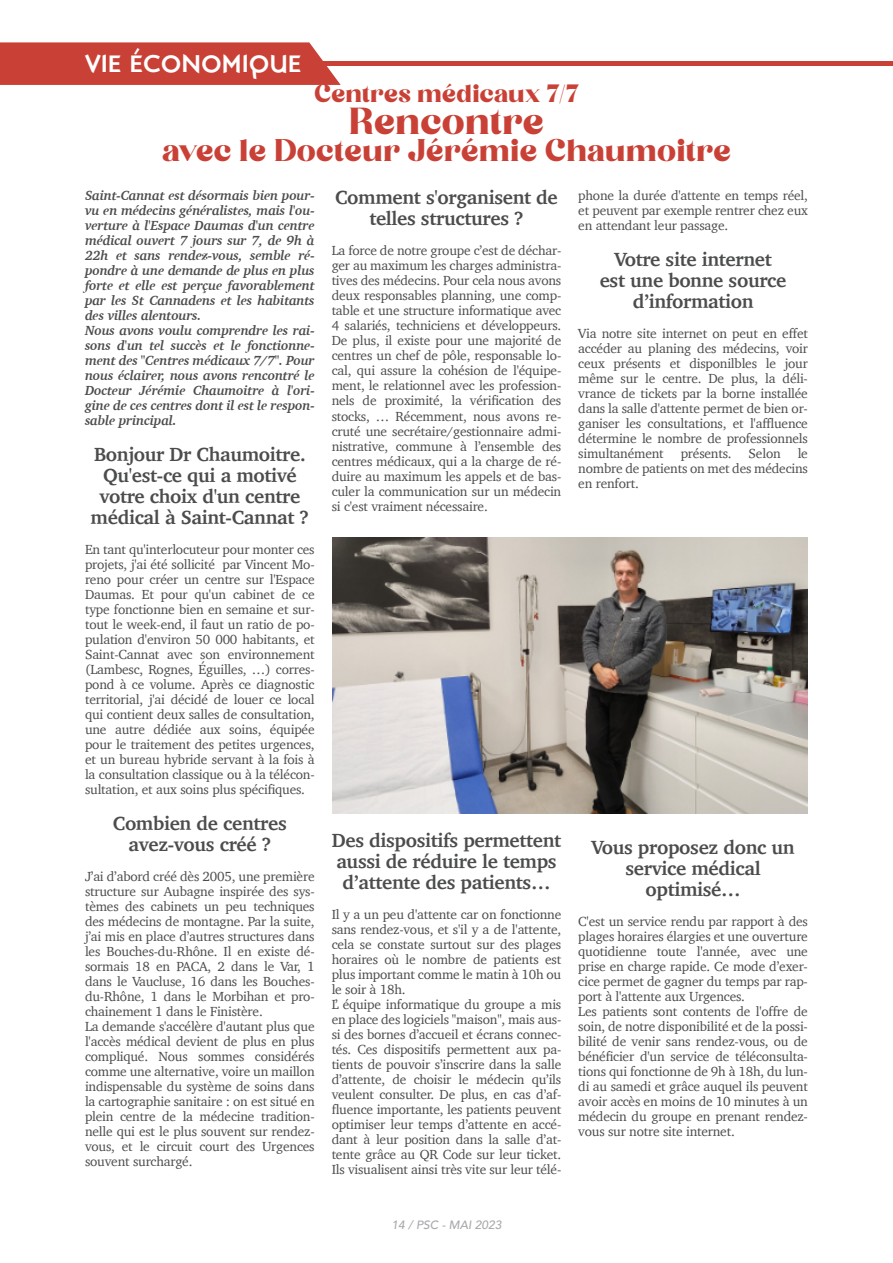
<style>
.page{position:relative;width:893px;height:1263px;background:#fff}
.page>*{position:absolute;margin:0;border:0;box-sizing:border-box;transform-origin:0 0}
.t1{font:36px "Begika";letter-spacing:-.015em;color:#c94136}
.t2{font:30px "Begika";letter-spacing:-.015em;color:#c94136}
.t3{font:24px "Begika";letter-spacing:-.015em;color:#c94136}
.t4{font:24px "London Two";color:#fff}
.t5{font:700 19.5px/21px "Charter";letter-spacing:-.015em;color:#4b4c4d;text-align:center}
.t6{font:13.5px/15px "Charter";letter-spacing:-.015em;color:#4b4c4d;text-align:justify}
.t7{font:italic 700 13.5px/15px "Charter";letter-spacing:-.015em;color:#4b4c4d}
.t8{font:italic 500 12px "Avenir";color:#a7a9ad}
</style>
<div class="page">
<img style="left:333px;top:538px;width:475px;height:275px">
<hr style="left:316px;top:62px;width:577px;height:4px;background:#c94136">
<svg style="left:0;top:42px;width:341px;height:43px"></svg>
<h3 class="t4" style="left:85px;top:55px;width:218px">VIE ÉCONOMIQUE</h3>
<h3 class="t3" style="left:314px;top:84px;width:266px">Centres médicaux 7/7</h3>
<h1 class="t1" style="left:348px;top:107px;width:197px">Rencontre</h1>
<h2 class="t2" style="left:162px;top:138px;width:571px">avec le Docteur Jérémie Chaumoitre</h2>
<p class="t7" style="left:85px;top:187px;width:231px">Saint-Cannat est désormais bien pour&shy;vu en médecins généralistes, mais l'ou&shy;verture à l'Espace Daumas d'un centre médical ouvert 7 jours sur 7, de 9h à 22h et sans rendez-vous, semble ré&shy;pondre à une demande de plus en plus forte et elle est perçue favorablement par les St Cannadens et les habitants des villes alentours.<br>Nous avons voulu comprendre les rai&shy;sons d'un tel succès et le fonctionne&shy;ment des "Centres médicaux 7/7". Pour nous éclairer, nous avons rencontré le Docteur Jérémie Chaumoitre à l'ori&shy;gine de ces centres dont il est le respon&shy;sable principal.</p>
<h3 class="t5" style="left:91px;top:443px;width:220px">Bonjour Dr Chaumoitre.<br>Qu'est-ce qui a motivé votre choix d'un centre médical à Saint-Cannat ?</h3>
<p class="t6" style="left:85px;top:541px;width:231px">En tant qu'interlocuteur pour monter ces projets, j'ai été sollicité par Vincent Mo&shy;reno pour créer un centre sur l'Espace Daumas. Et pour qu'un cabinet de ce type fonctionne bien en semaine et sur&shy;tout le week-end, il faut un ratio de po&shy;pulation d'environ 50 000 habitants, et Saint-Cannat avec son environnement (Lambesc, Rognes, Éguilles, …) corres&shy;pond à ce volume. Après ce diagnostic territorial, j'ai décidé de louer ce local qui contient deux salles de consultation, une autre dédiée aux soins, équipée pour le traitement des petites urgences, et un bureau hybride servant à la fois à la consultation classique ou à la télécon&shy;sultation, et aux soins plus spécifiques.</p>
<h3 class="t5" style="left:113px;top:812px;width:175px">Combien de centres avez-vous créé ?</h3>
<p class="t6" style="left:85px;top:868px;width:231px;text-align:left">J’ai d’abord créé dès 2005, une première structure sur Aubagne inspirée des sys&shy;tèmes des cabinets un peu techniques des médecins de montagne. Par la suite, j’ai mis en place d’autres structures dans les Bouches-du-Rhône. Il en existe dé&shy;sormais 18 en PACA, 2 dans le Var, 1 dans le Vaucluse, 16 dans les Bouches&shy;du-Rhône, 1 dans le Morbihan et pro&shy;chainement 1 dans le Finistère.<br>La demande s'accélère d'autant plus que l'accès médical devient de plus en plus compliqué. Nous sommes considérés comme une alternative, voire un maillon indispensable du système de soins dans la cartographie sanitaire : on est situé en plein centre de la médecine tradition&shy;nelle qui est le plus souvent sur rendez&shy;vous, et le circuit court des Urgences souvent surchargé.</p>
<h3 class="t5" style="left:335px;top:187px;width:224px">Comment s'organisent de telles structures ?</h3>
<p class="t6" style="left:332px;top:243px;width:231px">La force de notre groupe c’est de déchar&shy;ger au maximum les charges administra&shy;tives des médecins. Pour cela nous avons deux responsables planning, une comp&shy;table et une structure informatique avec 4 salariés, techniciens et développeurs.<br>De plus, il existe pour une majorité de centres un chef de pôle, responsable lo&shy;cal, qui assure la cohésion de l'équipe&shy;ment, le relationnel avec les profession&shy;nels de proximité, la vérification des stocks, … Récemment, nous avons re&shy;cruté une secrétaire/gestionnaire admi&shy;nistrative, commune à l’ensemble des centres médicaux, qui a la charge de ré&shy;duire au maximum les appels et de bas&shy;culer la communication sur un médecin si c'est vraiment nécessaire.</p>
<p class="t6" style="left:578px;top:187px;width:231px">phone la durée d'attente en temps réel, et peuvent par exemple rentrer chez eux en attendant leur passage.</p>
<h3 class="t5" style="left:600px;top:248px;width:188px">Votre site internet est une bonne source d’information</h3>
<p class="t6" style="left:578px;top:325px;width:231px">Via notre site internet on peut en effet accéder au planing des médecins, voir ceux présents et disponilbles le jour même sur le centre. De plus, la déli&shy;vrance de tickets par la borne installée dans la salle d'attente permet de bien or&shy;ganiser les consultations, et l'affluence détermine le nombre de professionnels simultanément</p>
<p class="t6" style="left:578px;top:445px;width:231px;text-indent:219px">le nombre de patients on met des médecins en renfort.</p>
<p class="t6" style="left:681px;top:445px;width:52px">présents.</p>
<p class="t6" style="left:749px;top:445px;width:34px">Selon</p>
<h3 class="t5" style="left:332px;top:829px;width:231px">Des dispositifs permettent aussi de réduire le temps d’attente des patients…</h3>
<p class="t6" style="left:332px;top:906px;width:231px;text-align:left">Il y a un peu d'attente car on fonctionne sans rendez-vous, et s'il y a de l'attente, cela se constate surtout sur des plages horaires où le nombre de patients est plus important comme le matin à 10h ou le soir à 18h.<br>L’ équipe informatique du groupe a mis en place des logiciels "maison", mais aus&shy;si des bornes d’accueil et écrans connec&shy;tés. Ces dispositifs permettent aux pa&shy;tients de pouvoir s’inscrire dans la salle d’attente, de choisir le médecin qu’ils veulent consulter. De plus, en cas d’af&shy;fluence importante, les patients peuvent optimiser leur temps d’attente en accé&shy;dant à leur position dans la salle d’at&shy;tente grâce au QR Code sur leur ticket.<br>Ils visualisent ainsi très vite sur leur télé-</p>
<h3 class="t5" style="left:591px;top:836px;width:205px">Vous proposez donc un service médical optimisé…</h3>
<p class="t6" style="left:578px;top:913px;width:231px;text-align:left">C'est un service rendu par rapport à des plages horaires élargies et une ouverture quotidienne toute l'année, avec une prise en charge rapide. Ce mode d’exer&shy;cice permet de gagner du temps par rap&shy;port à l'attente aux Urgences.<br>Les patients sont contents de l'offre de soin, de notre disponibilité et de la possi&shy;bilité de venir sans rendez-vous, ou de bénéficier d'un service de téléconsulta&shy;tions qui fonctionne de 9h à 18h, du lun&shy;di au samedi et grâce auquel ils peuvent avoir accès en moins de 10 minutes à un médecin du groupe en prenant rendez&shy;vous sur notre site internet.</p>
<p class="t8" style="left:391px;top:1217px;width:112px">14 / PSC - MAI 2023</p>
</div>
